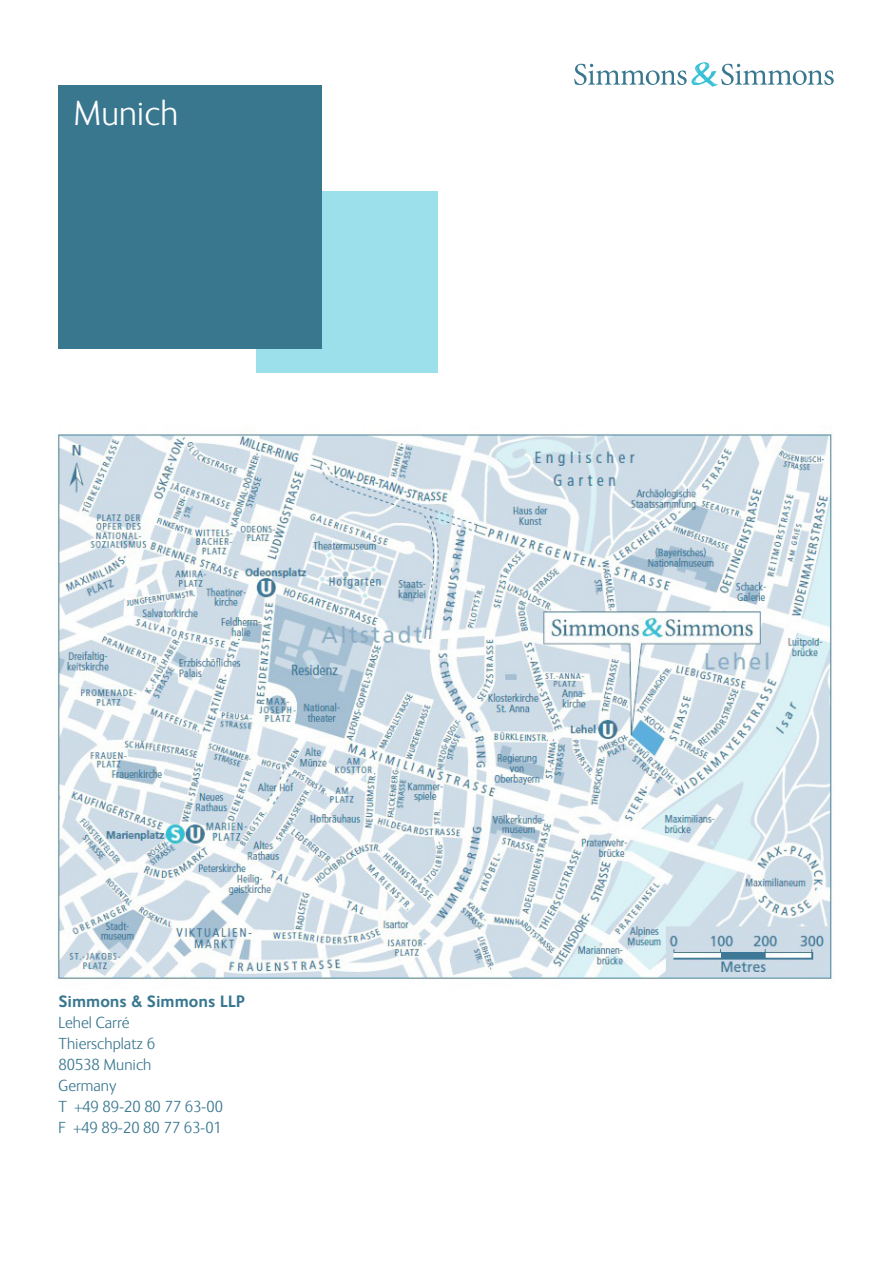
<style>
.page{position:relative;width:893px;height:1263px;background:#fff}
.page>*{position:absolute;margin:0;border:0;box-sizing:border-box;transform-origin:0 0}
.Cover_title{font:300 36px "FS Ingrid";color:#fff}
.Office_addresses{font:300 16.5px "FS Ingrid";color:#39778f}
.Office_cities{font:700 16.5px "FS Ingrid";color:#39778f}
</style>
<div class="page">
<svg style="left:574px;top:62px;width:260px;height:25px"></svg>
<div style="left:256px;top:191px;width:182px;height:182px;background:#9be0ea"></div>
<img style="left:57px;top:430px;width:776px;height:559px">
<div style="left:58px;top:85px;width:264px;height:264px;background:#39778f"></div>
<p class="Cover_title" style="left:73px;top:95px;width:106px">Munich</p>
<p class="Office_cities" style="left:58px;top:992px;width:188px">Simmons &amp; Simmons LLP</p>
<p class="Office_addresses" style="left:58px;top:1014px;width:73px">Lehel Carré</p>
<p class="Office_addresses" style="left:58px;top:1035px;width:98px">Thierschplatz 6</p>
<p class="Office_addresses" style="left:58px;top:1056px;width:95px">80538 Munich</p>
<p class="Office_addresses" style="left:58px;top:1077px;width:59px">Germany</p>
<p class="Office_addresses" style="left:58px;top:1098px;width:166px">T +49 89-20 80 77 63-00</p>
<p class="Office_addresses" style="left:58px;top:1119px;width:165px">F +49 89-20 80 77 63-01</p>
</div>
